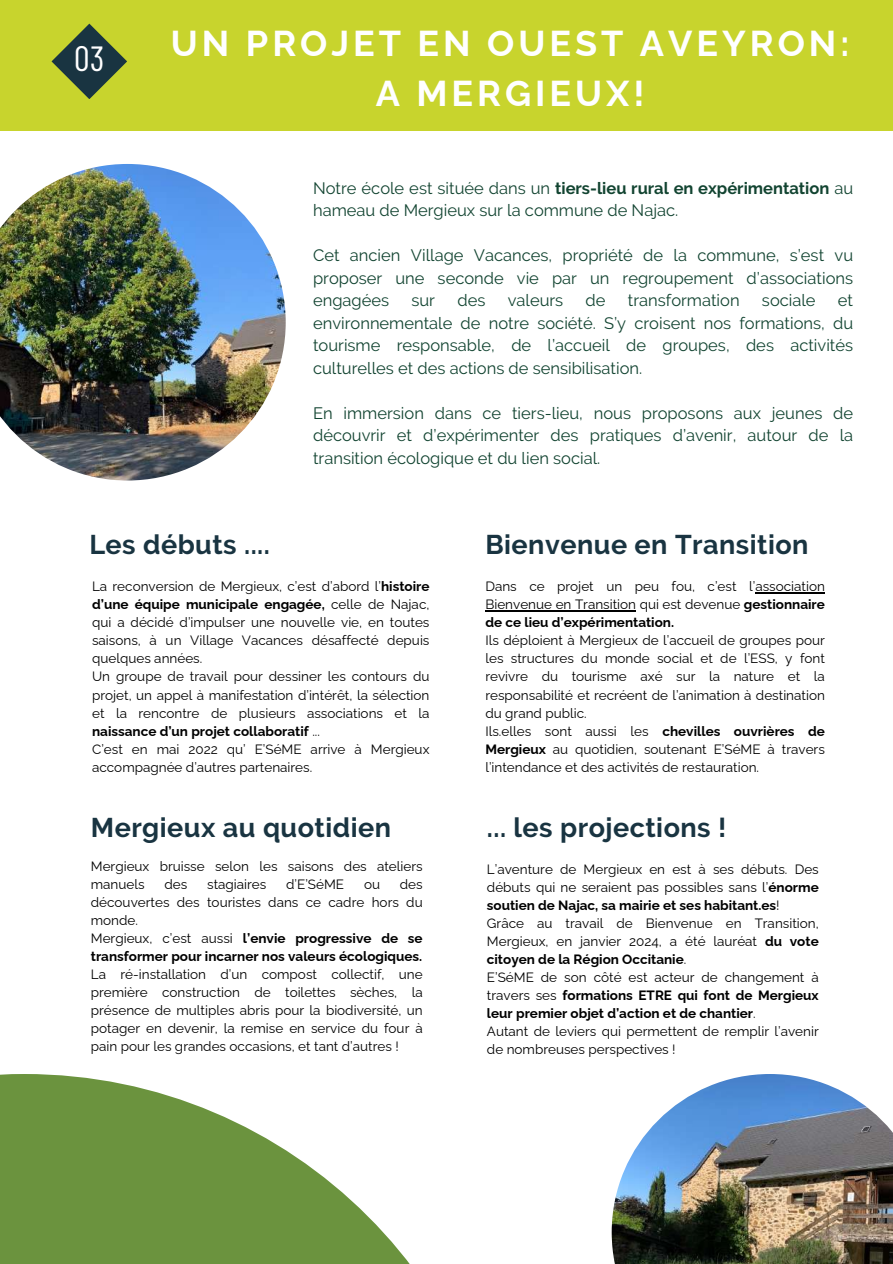
<style>
.page{position:relative;width:893px;height:1264px;background:#fff}
.page>*{position:absolute;margin:0;border:0;box-sizing:border-box;transform-origin:0 0}
.t1{font:700 36px/49.5px "Raleway";letter-spacing:.11em;color:#fff;text-align:center}
.t2{font:34.8px "Barlow Condensed";color:#fff}
.t3{font:700 27px "Raleway";letter-spacing:.02em;color:#193441}
.t4{font:16.5px/22.5px "Raleway";color:#124431;text-align:justify}
.t5{font:13.5px/18px "Raleway";color:#000}
.s1{font-weight:700}
</style>
<div class="page">
<svg style="left:0;top:1074px;width:409px;height:189px;fill:#6b933e"></svg>
<hr style="left:755px;top:592px;width:69px;height:1px;background:#000">
<hr style="left:485px;top:610px;width:151px;height:1px;background:#000">
<div style="left:0;top:0;width:892px;height:131px;background:#c8d42d"></div>
<img style="left:0;top:164px;width:286px;height:316px">
<img style="left:611px;top:1074px;width:281px;height:189px">
<svg style="left:52px;top:24px;width:75px;height:75px"></svg>
<h2 class="t2" style="left:74px;top:36px;width:32px">03</h2>
<h1 class="t1" style="left:171px;top:19px;width:679px">UN PROJET EN OUEST AVEYRON:<br>A MERGIEUX!</h1>
<p class="t4" style="left:313px;top:176px;width:541px">Notre école est située dans un <span class="s1">tiers-lieu rural en expérimentation</span> au hameau de Mergieux sur la commune de Najac.</p>
<p class="t4" style="left:313px;top:244px;width:541px">Cet ancien Village Vacances, propriété de la commune, s’est vu proposer une seconde vie par un regroupement d’associations engagées</p>
<p class="t4" style="left:411px;top:289px;width:25px">sur</p>
<p class="t4" style="left:457px;top:289px;width:29px">des</p>
<p class="t4" style="left:507px;top:289px;width:57px">valeurs</p>
<p class="t4" style="left:585px;top:289px;width:21px">de</p>
<p class="t4" style="left:628px;top:289px;width:113px">transformation</p>
<p class="t4" style="left:762px;top:289px;width:55px">sociale</p>
<p class="t4" style="left:313px;top:289px;width:541px;text-indent:525px">et environnementale de notre société. S’y croisent nos formations, du tourisme responsable, de l’accueil de groupes, des activités culturelles et des actions de sensibilisation.</p>
<p class="t4" style="left:313px;top:401px;width:541px">En immersion dans ce tiers-lieu, nous proposons aux jeunes de découvrir et d’expérimenter des pratiques d’avenir, autour de la transition écologique et du lien social.</p>
<h3 class="t3" style="left:89px;top:529px;width:182px">Les débuts ....</h3>
<h3 class="t3" style="left:485px;top:529px;width:325px">Bienvenue en Transition</h3>
<p class="t5" style="left:92px;top:577px;width:339px">La reconversion de Mergieux, c’est d’abord l’<span class="s1">histoire d’une équipe municipale engagée,</span> celle de Najac, qui a décidé d’impulser une nouvelle vie, en toutes saisons, à un Village Vacances désaffecté depuis quelques années.<br>Un groupe de travail pour dessiner les contours du projet, un appel à manifestation d’intérêt, la sélection et la rencontre de plusieurs associations et la <span class="s1">naissance d’un projet collaboratif</span> ...<br>C’est en mai 2022 qu’ E’SéME arrive à Mergieux accompagnée d’autres partenaires.</p>
<p class="t5" style="left:485px;top:577px;width:341px;text-align:justify">Dans ce projet un peu fou, c’est l’association Bienvenue en Transition qui est devenue <span class="s1">gestionnaire de ce lieu d’expérimentation.</span></p>
<p class="t5" style="left:485px;top:631px;width:341px">Ils déploient à Mergieux de l’accueil de groupes pour les structures du monde social et de l’ESS, y font revivre du tourisme axé sur la nature et la responsabilité et recréent de l’animation à destination du grand public.<br>Ils.elles sont aussi les <span class="s1">chevilles ouvrières de Mergieux</span> au quotidien, soutenant E’SéME à travers l’intendance et des activités de restauration.</p>
<h3 class="t3" style="left:91px;top:811px;width:302px">Mergieux au quotidien</h3>
<h3 class="t3" style="left:487px;top:811px;width:241px">... les projections !</h3>
<p class="t5" style="left:91px;top:856px;width:333px">Mergieux bruisse selon les saisons des ateliers manuels</p>
<p class="t5" style="left:91px;top:874px;width:333px;text-indent:309px">des découvertes des touristes dans ce cadre hors du monde.<br>Mergieux, c’est aussi <span class="s1">l’envie progressive de se transformer pour incarner nos valeurs écologiques.</span></p>
<p class="t5" style="left:91px;top:964px;width:333px;text-align:justify">La ré-installation d’un compost collectif, une première construction de toilettes sèches, la présence de multiples abris pour la biodiversité, un potager en devenir, la remise en service du four à pain pour les grandes occasions, et tant d’autres !</p>
<p class="t5" style="left:164px;top:874px;width:24px">des</p>
<p class="t5" style="left:207px;top:874px;width:61px">stagiaires</p>
<p class="t5" style="left:286px;top:874px;width:59px">d’E’SéME</p>
<p class="t5" style="left:364px;top:874px;width:18px">ou</p>
<p class="t5" style="left:487px;top:860px;width:333px">L’aventure de Mergieux en est à ses débuts. Des débuts qui ne seraient pas possibles sans l’<span class="s1">énorme soutien de Najac, sa mairie et ses habitant.es</span>!<br>Grâce au travail de Bienvenue en Transition, Mergieux, en janvier 2024, a été lauréat <span class="s1">du vote citoyen de la Région Occitanie</span>.<br>E’SéME de son côté est acteur de changement à travers ses <span class="s1">formations ETRE qui font de Mergieux leur premier objet d’action et de chantier</span>.<br>Autant de leviers qui permettent de remplir l’avenir de nombreuses perspectives !</p>
</div>
